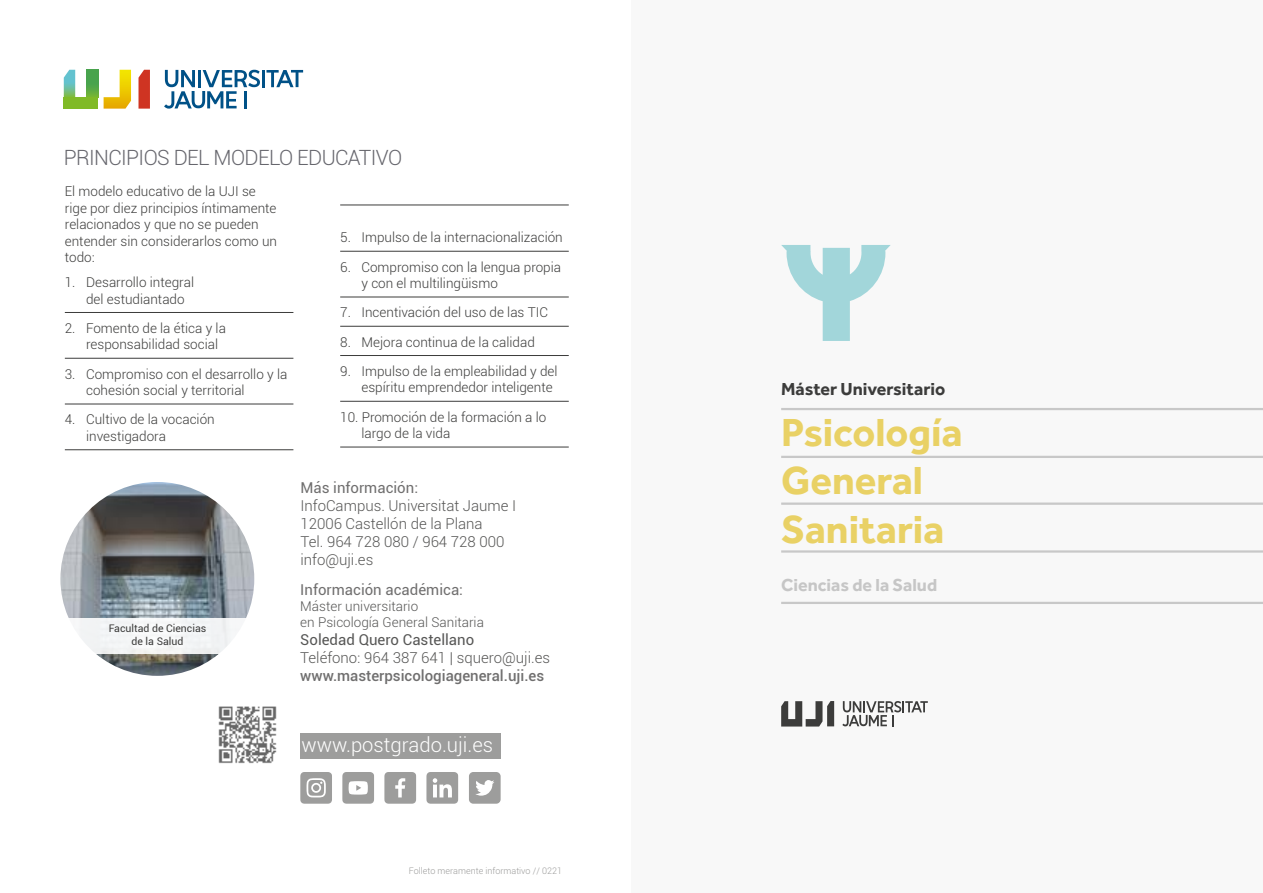
<style>
.page{position:relative;width:1263px;height:893px;background:#fff}
.page>*{position:absolute;margin:0;border:0;box-sizing:border-box;transform-origin:0 0}
.t1{font:700 40.5px/48.6px "Effra";color:#e9d165}
.t2{font:300 21px "Roboto";letter-spacing:-.03em;color:#66666d}
.t3{font:300 20.25px "Roboto";color:#fff}
.t4{font:700 18px "Effra";color:#3c3c3b}
.t5{font:700 18px "Effra";color:#c6c6c6}
.t6{font:300 15px/18px "Roboto";color:#575756}
.t7{font:15px "Roboto";color:#706f6f}
.t8{font:500 15px "Roboto";color:#706f6f}
.t9{font:15px "Roboto";color:#575756}
.t10{font:300 13.5px/16.5px "Roboto";color:#3c3c3b}
.t11{font:300 13.5px/16.2px "Roboto";color:#575756}
.t12{font:10.5px/12.6px "Roboto";color:#3c3c3b;text-align:center}
.t13{font:300 9px "Roboto";color:#9d9d9c}
</style>
<div class="page">
<div style="left:300px;top:734px;width:201px;height:25px;background:#9d9d9c"></div>
<img style="left:60px;top:482px;width:194px;height:194px;border-radius:97px">
<div style="left:39px;top:618px;width:215px;height:36px;background:#f5f7f7"></div>
<hr style="left:65px;top:312px;width:228px;height:1px;background:#3c3c3b">
<hr style="left:65px;top:358px;width:228px;height:1px;background:#3c3c3b">
<hr style="left:65px;top:404px;width:228px;height:1px;background:#3c3c3b">
<hr style="left:65px;top:449px;width:228px;height:1px;background:#3c3c3b">
<hr style="left:340px;top:205px;width:229px;height:1px;background:#3c3c3b">
<hr style="left:340px;top:251px;width:229px;height:1px;background:#3c3c3b">
<hr style="left:340px;top:297px;width:229px;height:1px;background:#3c3c3b">
<hr style="left:340px;top:326px;width:229px;height:1px;background:#3c3c3b">
<hr style="left:340px;top:355px;width:229px;height:1px;background:#3c3c3b">
<hr style="left:340px;top:401px;width:229px;height:1px;background:#3c3c3b">
<hr style="left:340px;top:447px;width:229px;height:1px;background:#3c3c3b">
<svg style="left:138px;top:70px;width:12px;height:39px"></svg>
<svg style="left:64px;top:70px;width:11px;height:27px"></svg>
<svg style="left:87px;top:70px;width:11px;height:27px"></svg>
<div style="left:64px;top:97px;width:34px;height:12px;background:#80ba27"></div>
<svg style="left:104px;top:70px;width:27px;height:39px"></svg>
<hr style="left:262px;top:70px;width:3px;height:17px;background:#005187">
<svg style="left:266px;top:70px;width:37px;height:17px"></svg>
<svg style="left:164px;top:70px;width:96px;height:39px"></svg>
<div style="left:631px;top:0;width:632px;height:893px;background:#f8f8f8"></div>
<svg style="left:300px;top:772px;width:158px;height:32px"></svg>
<svg style="left:469px;top:772px;width:32px;height:32px"></svg>
<img style="left:218px;top:706px;width:59px;height:58px">
<svg style="left:842px;top:701px;width:86px;height:25px"></svg>
<svg style="left:781px;top:701px;width:53px;height:25px"></svg>
<hr style="left:781px;top:408px;width:482px;height:2px;background:#c8c8c8">
<hr style="left:781px;top:456px;width:482px;height:2px;background:#c8c8c8">
<hr style="left:781px;top:502px;width:482px;height:3px;background:#c8c8c8">
<hr style="left:781px;top:550px;width:482px;height:3px;background:#c8c8c8">
<hr style="left:781px;top:602px;width:482px;height:2px;background:#c8c8c8">
<svg style="left:781px;top:245px;width:110px;height:96px"></svg>
<h2 class="t2" style="left:64px;top:143px;width:340px">PRINCIPIOS DEL MODELO EDUCATIVO</h2>
<p class="t10" style="left:65px;top:183px;width:214px">El modelo educativo de la UJI se rige por diez principios íntimamente relacionados y que no se pueden entender sin considerarlos como un todo:</p>
<p class="t10" style="left:86px;top:274px;width:110px;text-indent:-21px">1. Desarrollo integral del estudiantado</p>
<p class="t10" style="left:86px;top:319px;width:141px;text-indent:-21px">2. Fomento de la ética y la responsabilidad social</p>
<p class="t10" style="left:86px;top:365px;width:203px;text-indent:-21px">3. Compromiso con el desarrollo y la cohesión social y territorial</p>
<p class="t10" style="left:86px;top:411px;width:130px;text-indent:-21px">4. Cultivo de la vocación investigadora</p>
<p class="t10" style="left:340px;top:229px;width:224px">5. Impulso de la internacionalización</p>
<p class="t10" style="left:361px;top:258px;width:201px;text-indent:-21px">6. Compromiso con la lengua propia y con el multilingüismo</p>
<p class="t10" style="left:340px;top:304px;width:209px">7. Incentivación del uso de las TIC</p>
<p class="t10" style="left:340px;top:333px;width:196px">8. Mejora continua de la calidad</p>
<p class="t10" style="left:361px;top:362px;width:198px;text-indent:-21px">9. Impulso de la empleabilidad y del espíritu emprendedor inteligente</p>
<p class="t10" style="left:361px;top:408px;width:186px;text-indent:-21px">10. Promoción de la formación a lo largo de la vida</p>
<p class="t12" style="left:109px;top:621px;width:99px">Facultad de Ciencias de la Salud</p>
<p class="t7" style="left:300px;top:477px;width:119px">Más información:</p>
<p class="t6" style="left:300px;top:496px;width:217px">InfoCampus. Universitat Jaume I<br>12006 Castellón de la Plana<br>Tel. 964 728 080 / 964 728 000 info@uji.es</p>
<p class="t7" style="left:300px;top:579px;width:164px">Información académica:</p>
<p class="t11" style="left:300px;top:598px;width:185px">Máster universitario<br>en Psicología General Sanitaria</p>
<p class="t9" style="left:300px;top:629px;width:175px">Soledad Quero Castellano</p>
<p class="t6" style="left:300px;top:648px;width:251px">Teléfono: 964 387 641 | squero@uji.es</p>
<p class="t8" style="left:300px;top:665px;width:245px">www.masterpsicologiageneral.uji.es</p>
<h3 class="t3" style="left:301px;top:731px;width:193px">www.postgrado.uji.es</h3>
<p class="t13" style="left:409px;top:865px;width:155px">Folleto meramente informativo // 0221</p>
<h3 class="t4" style="left:781px;top:378px;width:166px">Máster Universitario</h3>
<h1 class="t1" style="left:781px;top:407px;width:183px">Psicología<br>General<br>Sanitaria</h1>
<h3 class="t5" style="left:781px;top:574px;width:158px">Ciencias de la Salud</h3>
</div>
